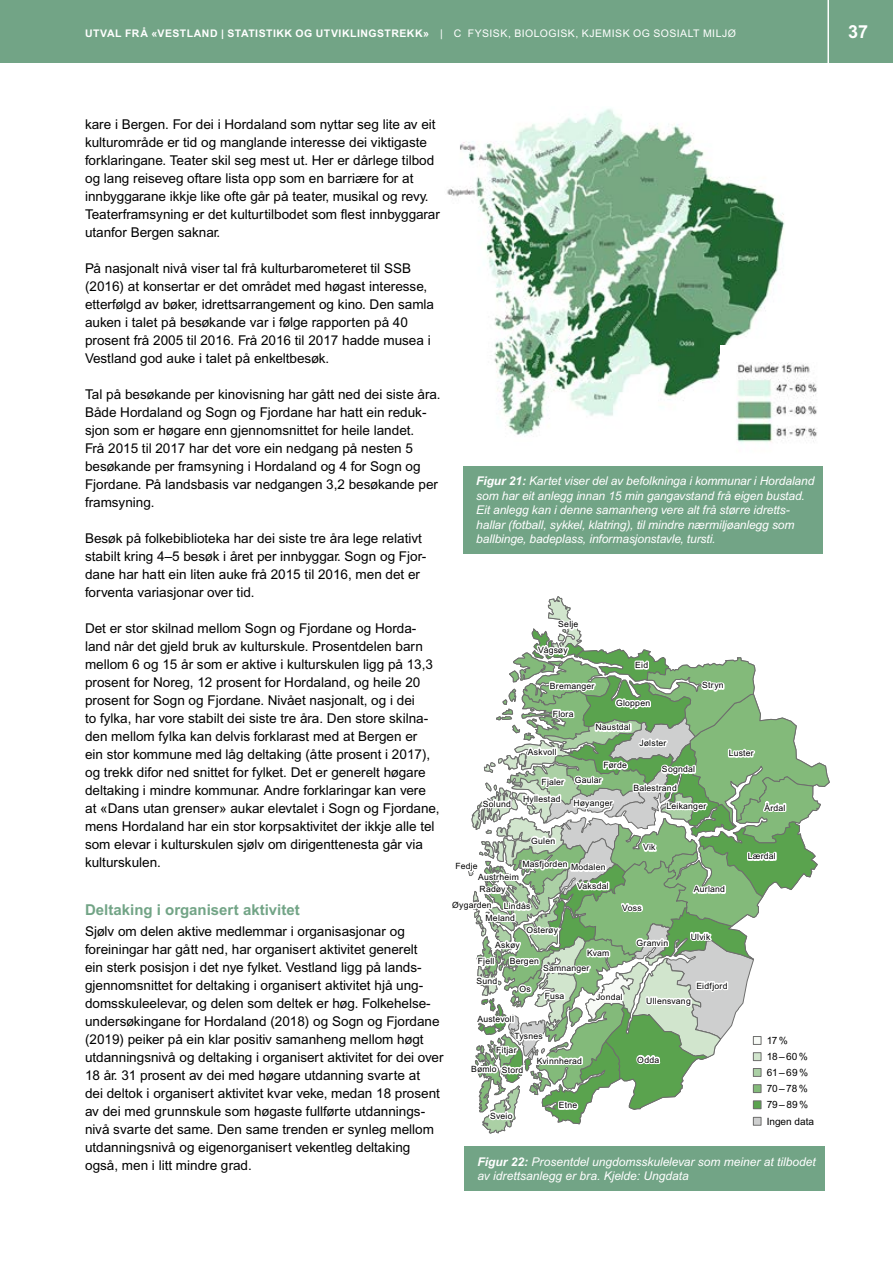
<style>
.page{position:relative;width:893px;height:1263px;background:#fff}
.page>*{position:absolute;margin:0;border:0;box-sizing:border-box;transform-origin:0 0}
.t1{font:700 18px "Arial MT Pro";color:#fff}
.MT_2{font:700 15px "Arial MT Pro";color:#72a486}
.Brød{font:13.5px/18px "Arial MT Pro";color:#000}
.Figurtekst{font:italic 12px/14.4px "Arial MT Pro";letter-spacing:-.01em;color:#fff}
.t2{font:700 11.25px "Arial MT Pro";letter-spacing:.095em;color:#fff}
.Kolumnetittel{font:700 10.5px "Arial MT Pro";letter-spacing:.045em;color:#fff}
.Kolumnetittel-2{font:10.5px "Arial MT Pro";color:#fff}
.t3{font:10.05px/16px "Arial MT Pro";color:#000}
.t4{font:8.55px/17.9px "Arial MT Pro";letter-spacing:.03em;color:#000}
.s1{font-weight:700;font-size:11.25px}
.s2{font-weight:400}
.s3{font-weight:700}
</style>
<div class="page">
<div style="left:0;top:0;width:893px;height:63px;background:#72a486"></div>
<svg style="left:827px;top:0;width:2px;height:63px"></svg>
<img style="left:447px;top:108px;width:338px;height:328px">
<img style="left:720px;top:346px;width:97px;height:97px">
<div style="left:463px;top:466px;width:360px;height:88px;background:#72a486"></div>
<div style="left:465px;top:1146px;width:360px;height:45px;background:#72a486"></div>
<svg style="left:468px;top:596px;width:362px;height:538px"></svg>
<div style="left:753px;top:1036px;width:8px;height:8px;background:#f7faf6"></div>
<div style="left:753px;top:1036px;width:8px;height:9px;border:1px solid #6e6e6d"></div>
<div style="left:753px;top:1053px;width:8px;height:7px;background:#d1e5cd"></div>
<div style="left:753px;top:1052px;width:8px;height:9px;border:1px solid #6e6e6d"></div>
<div style="left:753px;top:1068px;width:8px;height:8px;background:#abd0a5"></div>
<div style="left:753px;top:1068px;width:8px;height:9px;border:1px solid #6e6e6d"></div>
<div style="left:753px;top:1085px;width:8px;height:7px;background:#83ba7a"></div>
<div style="left:753px;top:1084px;width:8px;height:9px;border:1px solid #6e6e6d"></div>
<div style="left:753px;top:1101px;width:8px;height:8px;background:#5aa34e"></div>
<div style="left:753px;top:1100px;width:8px;height:9px;border:1px solid #6e6e6d"></div>
<div style="left:753px;top:1117px;width:8px;height:8px;background:#cecfcf"></div>
<div style="left:753px;top:1117px;width:8px;height:8px;border:1px solid #6e6e6d"></div>
<p class="t2" style="left:85px;top:27px;width:428px">UTVAL FRÅ «VESTLAND | STATISTIKK OG UTVIKLINGSTREKK» | ØKONOMISKE</p>
<p class="Kolumnetittel-2" style="left:576px;top:27px;width:30px">, kjemisk<span class="s1">, SOSIALE</span></p>
<p class="t2" style="left:655px;top:27px;width:30px">OG MIL</p>
<p class="t2" style="left:699px;top:27px;width:10px">JØMESSIGE</p>
<h1 class="t1" style="left:848px;top:21px;width:22px">37</h1>
<p class="Kolumnetittel" style="left:85px;top:27px;width:393px">UTVAL FRÅ «VESTLAND | STATISTIKK OG UTVIKLINGSTREKK» <span class="s2">| C Fysisk</span></p>
<p class="Kolumnetittel-2" style="left:508px;top:27px;width:15px">, biologisk</p>
<p class="Kolumnetittel-2" style="left:633px;top:27px;width:28px">og sosialt</p>
<p class="Kolumnetittel-2" style="left:703px;top:27px;width:8px">miljø</p>
<p class="Brød" style="left:85px;top:116px;width:356px">kare i Bergen. For dei i Hordaland som nyttar seg lite av eit kulturområde er tid og manglande interesse dei viktigaste forklaringane. Teater skil seg mest ut. Her er dårlege tilbod og lang reiseveg oftare lista opp som en barriære for at innbyggarane ikkje like ofte går på teater, musikal og revy.<br>Teaterframsyning er det kulturtilbodet som flest innbyggarar utanfor Bergen saknar.</p>
<p class="Brød" style="left:85px;top:260px;width:351px">På nasjonalt nivå viser tal frå kulturbarometeret til SSB (2016) at konsertar er det området med høgast interesse, etterfølgd av bøker, idrettsarrangement og kino. Den samla auken i talet på besøkande var i følge rapporten på 40 prosent frå 2005 til 2016. Frå 2016 til 2017 hadde musea i Vestland god auke i talet på enkeltbesøk.</p>
<p class="Brød" style="left:85px;top:386px;width:357px">Tal på besøkande per kinovisning har gått ned dei siste åra.<br>Både Hordaland og Sogn og Fjordane har hatt ein reduk&shy;sjon som er høgare enn gjennomsnittet for heile landet.<br>Frå 2015 til 2017 har det vore ein nedgang på nesten 5 besøkande per framsyning i Hordaland og 4 for Sogn og Fjordane. På landsbasis var nedgangen 3,2 besøkande per framsyning.</p>
<p class="Brød" style="left:85px;top:530px;width:343px">Besøk på folkebiblioteka har dei siste tre åra lege relativt stabilt kring 4–5 besøk i året per innbyggar. Sogn og Fjor&shy;dane har hatt ein liten auke frå 2015 til 2016, men det er forventa variasjonar over tid.</p>
<p class="Brød" style="left:85px;top:620px;width:356px">Det er stor skilnad mellom Sogn og Fjordane og Horda&shy;land når det gjeld bruk av kulturskule. Prosentdelen barn mellom 6 og 15 år som er aktive i kulturskulen ligg på 13,3 prosent for Noreg, 12 prosent for Hordaland, og heile 20 prosent for Sogn og Fjordane. Nivået nasjonalt, og i dei<br>to fylka, har vore stabilt dei siste tre åra. Den store skilna&shy;den mellom fylka kan delvis forklarast med at Bergen er<br>ein stor kommune med låg deltaking (åtte prosent i 2017), og trekk difor ned snittet for fylket. Det er generelt høgare deltaking i mindre kommunar. Andre forklaringar kan vere at «Dans utan grenser» aukar elevtalet i Sogn og Fjordane, mens Hordaland har ein stor korpsaktivitet der ikkje alle tel som elevar i kulturskulen sjølv om dirigenttenesta går via kulturskulen.</p>
<p class="MT_2" style="left:85px;top:901px;width:216px">DELTAKING I ORGANISERT AKTIVITET</p>
<p class="Brød" style="left:85px;top:923px;width:360px">Sjølv om delen aktive medlemmar i organisasjonar og foreiningar har gått ned, har organisert aktivitet generelt<br>ein sterk posisjon i det nye fylket. Vestland ligg på lands&shy;gjennomsnittet for deltaking i organisert aktivitet hjå ung&shy;domsskuleelevar, og delen som deltek er høg. Folkehelse&shy;undersøkingane for Hordaland (2018) og Sogn og Fjordane (2019) peiker på ein klar positiv samanheng mellom høgt utdanningsnivå og deltaking i organisert aktivitet for dei over 18 år. 31 prosent av dei med høgare utdanning svarte at<br>dei deltok i organisert aktivitet kvar veke, medan 18 prosent av dei med grunnskule som høgaste fullførte utdannings&shy;nivå svarte det same. Den same trenden er synleg mellom utdanningsnivå og eigenorganisert vekentleg deltaking også, men i litt mindre grad.</p>
<p class="Figurtekst" style="left:476px;top:475px;width:340px"><span class="s3">Figur 21:</span> Kartet viser del av befolkninga i kommunar i Hordaland som har eit anlegg innan 15 min gangavstand frå eigen bustad.<br>Eit anlegg kan i denne samanheng vere alt frå større idretts&shy;hallar (fotball, sykkel, klatring), til mindre nærmiljøanlegg som ballbinge, badeplass, informasjonstavle, tursti.</p>
<p class="t4" style="left:483px;top:795px;width:29px">Solund</p>
<p class="t4" style="left:455px;top:858px;width:24px">Fedje</p>
<p class="t4" style="left:558px;top:616px;width:22px">Selje</p>
<p class="t4" style="left:538px;top:641px;width:31px">Vågsøy</p>
<p class="t4" style="left:550px;top:677px;width:46px">Bremanger</p>
<p class="t4" style="left:553px;top:705px;width:22px">Flora</p>
<p class="t4" style="left:635px;top:657px;width:14px">Eid</p>
<p class="t4" style="left:616px;top:694px;width:36px">Gloppen</p>
<p class="t4" style="left:528px;top:743px;width:30px">Askvoll</p>
<p class="t4" style="left:595px;top:719px;width:37px">Naustdal</p>
<p class="t4" style="left:603px;top:757px;width:25px">Førde</p>
<p class="t4" style="left:640px;top:734px;width:28px">Jølster</p>
<p class="t4" style="left:662px;top:761px;width:35px">Sogndal</p>
<p class="t4" style="left:702px;top:677px;width:23px">Stryn</p>
<p class="t4" style="left:729px;top:745px;width:26px">Luster</p>
<p class="t4" style="left:542px;top:772px;width:62px">Fjaler Gaular</p>
<p class="t4" style="left:523px;top:790px;width:39px">Hyllestad</p>
<p class="t4" style="left:574px;top:794px;width:41px">Høyanger</p>
<p class="t4" style="left:667px;top:779px;width:41px;text-indent:-33px">Balestrand<br>Leikanger</p>
<p class="t4" style="left:764px;top:799px;width:23px">Årdal</p>
<p class="t4" style="left:531px;top:832px;width:25px">Gulen</p>
<p class="t4" style="left:643px;top:839px;width:14px">Vik</p>
<p class="t4" style="left:522px;top:856px;width:47px">Masfjorden</p>
<p class="t4" style="left:571px;top:859px;width:36px">Modalen</p>
<p class="t4" style="left:748px;top:848px;width:30px">Lærdal</p>
<p class="t4" style="left:478px;top:868px;width:42px">Austrheim</p>
<p class="t4" style="left:577px;top:877px;width:33px">Vaksdal</p>
<p class="t4" style="left:480px;top:881px;width:27px">Radøy</p>
<p class="t4" style="left:694px;top:881px;width:33px">Aurland</p>
<p class="t4" style="left:452px;top:896px;width:41px">Øygarden</p>
<p class="t4" style="left:504px;top:898px;width:28px">Lindås</p>
<p class="t4" style="left:622px;top:899px;width:21px">Voss</p>
<p class="t4" style="left:485px;top:909px;width:31px">Meland</p>
<p class="t4" style="left:526px;top:922px;width:33px">Osterøy</p>
<p class="t4" style="left:495px;top:936px;width:26px">Askøy</p>
<p class="t4" style="left:587px;top:944px;width:24px">Kvam</p>
<p class="t4" style="left:510px;top:952px;width:31px">Bergen</p>
<p class="t4" style="left:478px;top:953px;width:18px">Fjell</p>
<p class="t4" style="left:543px;top:960px;width:48px">Samnanger</p>
<p class="t4" style="left:476px;top:972px;width:22px">Sund</p>
<p class="t4" style="left:519px;top:980px;width:13px">Os</p>
<p class="t4" style="left:477px;top:1010px;width:38px">Austevoll</p>
<p class="t4" style="left:545px;top:987px;width:21px">Fusa</p>
<p class="t4" style="left:596px;top:988px;width:28px">Jondal</p>
<p class="t4" style="left:515px;top:1028px;width:30px">Tysnes</p>
<p class="t4" style="left:637px;top:934px;width:33px">Granvin</p>
<p class="t4" style="left:691px;top:928px;width:21px">Ulvik</p>
<p class="t4" style="left:696px;top:977px;width:33px">Eidfjord</p>
<p class="t4" style="left:646px;top:992px;width:46px">Ullensvang</p>
<p class="t4" style="left:496px;top:1042px;width:22px">Fitjar</p>
<p class="t4" style="left:471px;top:1061px;width:54px">Bømlo Stord</p>
<p class="t4" style="left:490px;top:1107px;width:24px">Sveio</p>
<p class="t4" style="left:537px;top:1052px;width:47px">Kvinnherad</p>
<p class="t4" style="left:637px;top:1051px;width:23px">Odda</p>
<p class="t4" style="left:559px;top:1097px;width:20px">Etne</p>
<p class="t3" style="left:767px;top:1033px;width:43px">17 %<br>18 – 60 %<br>61 – 69 %<br>70 – 78 %<br>79 – 89 %</p>
<p class="t3" style="left:767px;top:1114px;width:49px">Ingen data</p>
<p class="Figurtekst" style="left:478px;top:1155px;width:340px"><span class="s3">Figur 22:</span> Prosentdel ungdomsskulelevar som meiner at tilbodet av idrettsanlegg er bra. Kjelde: Ungdata</p>
</div>
